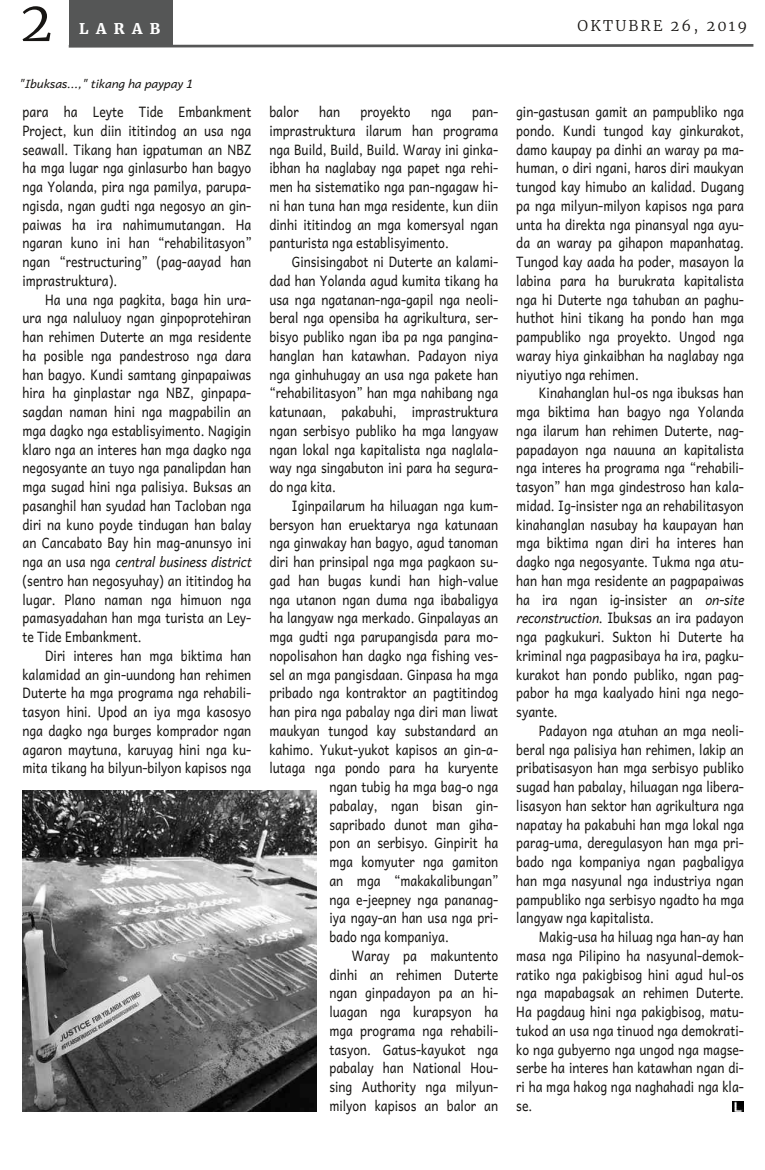
<style>
.page{position:relative;width:765px;height:1170px;background:#fff}
.page>*{position:absolute;margin:0;border:0;box-sizing:border-box;transform-origin:0 0}
.t1{font:300 55px "Merriweather";color:#171513}
.t2{font:300 14.75px "Merriweather";letter-spacing:.15em;color:#171513}
.t3{font:900 14.75px "Merriweather";letter-spacing:.495em;color:#fefefe}
.t4{font:14.38px/18.8px "Andika New Basic";letter-spacing:.005em;color:#171513;text-align:justify;scale:.85 1}
.t5{font:italic 11.88px "Andika New Basic";color:#171513}
.s1{font-style:italic}
</style>
<div class="page">
<svg style="left:68px;top:44px;width:686px;height:4px;background:#8a8b8b"></svg>
<div style="left:69px;top:0;width:104px;height:46px;background:#555656"></div>
<img style="left:23px;top:791px;width:293px;height:321px">
<svg style="left:733px;top:1101px;width:10px;height:11px"></svg>
<h1 class="t1" style="left:20px;top:-13px;width:34px">2</h1>
<p class="t3" style="left:79px;top:20px;width:83px">LARAB</p>
<p class="t2" style="left:578px;top:16px;width:171px">OKTUBRE 26, 2019</p>
<p class="t5" style="left:19px;top:74px;width:176px">"Ibuksas...," tikang ha paypay 1</p>
<p class="t4" style="left:22px;top:102px;width:271px">para ha Leyte Tide Embankment Project, kun diin ititindog an usa nga seawall. Tikang han igpatuman an NBZ ha mga lugar nga ginlasurbo han bagyo nga Yolanda, pira nga pamilya, parupa‐ ngisda, ngan gudti nga negosyo an gin‐ paiwas ha ira nahimumutangan. Ha ngaran kuno ini han “rehabilitasyon” ngan “restructuring” (pag-aayad han imprastruktura).</p>
<p class="t4" style="left:22px;top:289px;width:271px;text-indent:22px">Ha una nga pagkita, baga hin ura&shy;ura nga naluluoy ngan ginpoprotehiran han rehimen Duterte an mga residente ha posible nga pandestroso nga dara han bagyo. Kundi samtang ginpapaiwas hira ha ginplastar nga NBZ, ginpapa‐ sagdan naman hini nga magpabilin an mga dagko nga establisyimento. Nagigin klaro nga an interes han mga dagko nga negosyante an tuyo nga panalipdan han mga sugad hini nga palisiya. Buksas an pasanghil han syudad han Tacloban nga diri na kuno poyde tindugan han balay an Cancabato Bay hin mag-anunsyo ini nga an usa nga <span class="s1">central business district </span>(sentro han negosyuhay) an ititindog ha lugar. Plano naman nga himuon nga pamasyadahan han mga turista an Ley‐ te Tide Embankment.</p>
<p class="t4" style="left:22px;top:645px;width:271px;text-indent:22px">Diri interes han mga biktima han kalamidad an gin-uundong han rehimen Duterte ha mga programa nga rehabili‐ tasyon hini. Upod an iya mga kasosyo nga dagko nga burges komprador ngan agaron maytuna, karuyag hini nga ku‐ mita tikang ha bilyun-bilyon kapisos nga</p>
<p class="t4" style="left:269px;top:102px;width:36px">balor</p>
<p class="t4" style="left:319px;top:102px;width:26px">han</p>
<p class="t4" style="left:361px;top:102px;width:60px">proyekto</p>
<p class="t4" style="left:431px;top:102px;width:26px">nga</p>
<p class="t4" style="left:269px;top:102px;width:271px;text-indent:203px">pan&shy;imprastruktura ilarum han programa nga Build, Build, Build. Waray ini ginka‐ ibhan ha naglabay nga papet nga rehi‐ men ha sistematiko nga pan-ngagaw hi‐ ni han tuna han mga residente, kun diin dinhi ititindog an mga komersyal ngan panturista nga establisyimento.</p>
<p class="t4" style="left:269px;top:252px;width:271px;text-indent:22px">Ginsisingabot ni Duterte an kalami‐ dad han Yolanda agud kumita tikang ha usa nga ngatanan-nga-gapil nga neoli‐ beral nga opensiba ha agrikultura, ser‐ bisyo publiko ngan iba pa nga pangina‐ hanglan han katawhan. Padayon niya nga ginhuhugay an usa nga pakete han “rehabilitasyon” han mga nahibang nga katunaan, pakabuhi, imprastruktura ngan serbisyo publiko ha mga langyaw ngan lokal nga kapitalista nga naglala‐ way nga singabuton ini para ha segura‐ do nga kita.</p>
<p class="t4" style="left:292px;top:495px;width:244px">Iginpailarum ha hiluagan nga kum‐</p>
<p class="t4" style="left:269px;top:514px;width:271px">bersyon han eruektarya nga katunaan</p>
<p class="t4" style="left:269px;top:533px;width:271px">nga ginwakay han bagyo, agud tanoman</p>
<p class="t4" style="left:269px;top:552px;width:271px">diri han prinsipal nga mga pagkaon su‐</p>
<p class="t4" style="left:269px;top:570px;width:271px">gad han bugas kundi han high-value</p>
<p class="t4" style="left:269px;top:589px;width:271px">nga utanon ngan duma nga ibabaligya</p>
<p class="t4" style="left:269px;top:608px;width:271px">ha langyaw nga merkado. Ginpalayas an</p>
<p class="t4" style="left:269px;top:627px;width:271px">mga gudti nga parupangisda para mo‐</p>
<p class="t4" style="left:269px;top:645px;width:271px">nopolisahon han dagko nga fishing ves‐</p>
<p class="t4" style="left:269px;top:664px;width:271px">sel an mga pangisdaan. Ginpasa ha mga</p>
<p class="t4" style="left:269px;top:683px;width:271px">pribado nga kontraktor an pagtitindog</p>
<p class="t4" style="left:269px;top:702px;width:271px">han pira nga pabalay nga diri man liwat</p>
<p class="t4" style="left:269px;top:720px;width:271px">maukyan tungod kay substandard an</p>
<p class="t4" style="left:269px;top:739px;width:271px">kahimo. Yukut-yukot kapisos an gin-a‐</p>
<p class="t4" style="left:269px;top:758px;width:271px">lutaga nga pondo para ha kuryente</p>
<p class="t4" style="left:329px;top:777px;width:200px">ngan tubig ha mga bag-o nga</p>
<p class="t4" style="left:329px;top:795px;width:200px">pabalay, ngan bisan gin‐</p>
<p class="t4" style="left:329px;top:814px;width:200px">sapribado dunot man giha‐</p>
<p class="t4" style="left:329px;top:833px;width:200px">pon an serbisyo. Ginpirit ha</p>
<p class="t4" style="left:329px;top:852px;width:200px">mga komyuter nga gamiton</p>
<p class="t4" style="left:329px;top:870px;width:200px">an mga “makakalibungan”</p>
<p class="t4" style="left:329px;top:889px;width:200px">nga e-jeepney nga pananag-</p>
<p class="t4" style="left:329px;top:908px;width:200px">iya ngay-an han usa nga pri‐</p>
<p class="t4" style="left:329px;top:927px;width:142px">bado nga kompaniya.</p>
<p class="t4" style="left:352px;top:945px;width:174px">Waray pa makuntento</p>
<p class="t4" style="left:329px;top:964px;width:200px">dinhi an rehimen Duterte</p>
<p class="t4" style="left:329px;top:983px;width:200px">ngan ginpadayon pa an hi‐</p>
<p class="t4" style="left:329px;top:1002px;width:200px">luagan nga kurapsyon ha</p>
<p class="t4" style="left:329px;top:1020px;width:200px">mga programa nga rehabili‐</p>
<p class="t4" style="left:329px;top:1039px;width:200px">tasyon. Gatus-kayukot nga</p>
<p class="t4" style="left:329px;top:1058px;width:200px">pabalay han National Hou‐</p>
<p class="t4" style="left:329px;top:1077px;width:200px">sing Authority nga milyun-</p>
<p class="t4" style="left:329px;top:1095px;width:200px">milyon kapisos an balor an</p>
<p class="t4" style="left:516px;top:102px;width:270px">gin-gastusan gamit an pampubliko nga pondo. Kundi tungod kay ginkurakot, damo kaupay pa dinhi an waray pa ma‐ human, o diri ngani, haros diri maukyan tungod kay himubo an kalidad. Dugang pa nga milyun-milyon kapisos nga para unta ha direkta nga pinansyal nga ayu‐ da an waray pa gihapon mapanhatag.<br>Tungod kay aada ha poder, masayon la labina para ha burukrata kapitalista nga hi Duterte nga tahuban an paghu‐ huthot hini tikang ha pondo han mga pampubliko nga proyekto. Ungod nga waray hiya ginkaibhan ha naglabay nga niyutiyo nga rehimen.</p>
<p class="t4" style="left:516px;top:383px;width:269px;text-indent:22px">Kinahanglan hul-os nga ibuksas han mga biktima han bagyo nga Yolanda nga ilarum han rehimen Duterte, nag‐ papadayon nga nauuna an kapitalista nga interes ha programa nga “rehabili‐ tasyon” han mga gindestroso han kala‐ midad. Ig-insister nga an rehabilitasyon kinahanglan nasubay ha kaupayan han mga biktima ngan diri ha interes han dagko nga negosyante. Tukma nga atu‐ han han mga residente an pagpapaiwas ha ira ngan ig-insister an <span class="s1">on-site reconstruction</span>. Ibuksas an ira padayon nga pagkukuri. Sukton hi Duterte ha kriminal nga pagpasibaya ha ira, pagku‐ kurakot han pondo publiko, ngan pag‐ pabor ha mga kaalyado hini nga nego‐ syante.</p>
<p class="t4" style="left:516px;top:720px;width:269px;text-indent:22px">Padayon nga atuhan an mga neoli‐ beral nga palisiya han rehimen, lakip an pribatisasyon han mga serbisyo publiko sugad han pabalay, hiluagan nga libera‐ lisasyon han sektor han agrikultura nga napatay ha pakabuhi han mga lokal nga parag-uma, deregulasyon han mga pri‐ bado nga kompaniya ngan pagbaligya han mga nasyunal nga industriya ngan pampubliko nga serbisyo ngadto ha mga langyaw nga kapitalista.</p>
<p class="t4" style="left:516px;top:927px;width:269px;text-indent:22px">Makig-usa ha hiluag nga han-ay han masa nga Pilipino ha nasyunal-demok‐ ratiko nga pakigbisog hini agud hul-os nga mapabagsak an rehimen Duterte.<br>Ha pagdaug hini nga pakigbisog, matu‐ tukod an usa nga tinuod nga demokrati‐ ko nga gubyerno nga ungod nga magse‐ serbe ha interes han katawhan ngan di‐ ri ha mga hakog nga naghahadi nga kla‐ se.</p>
</div>
